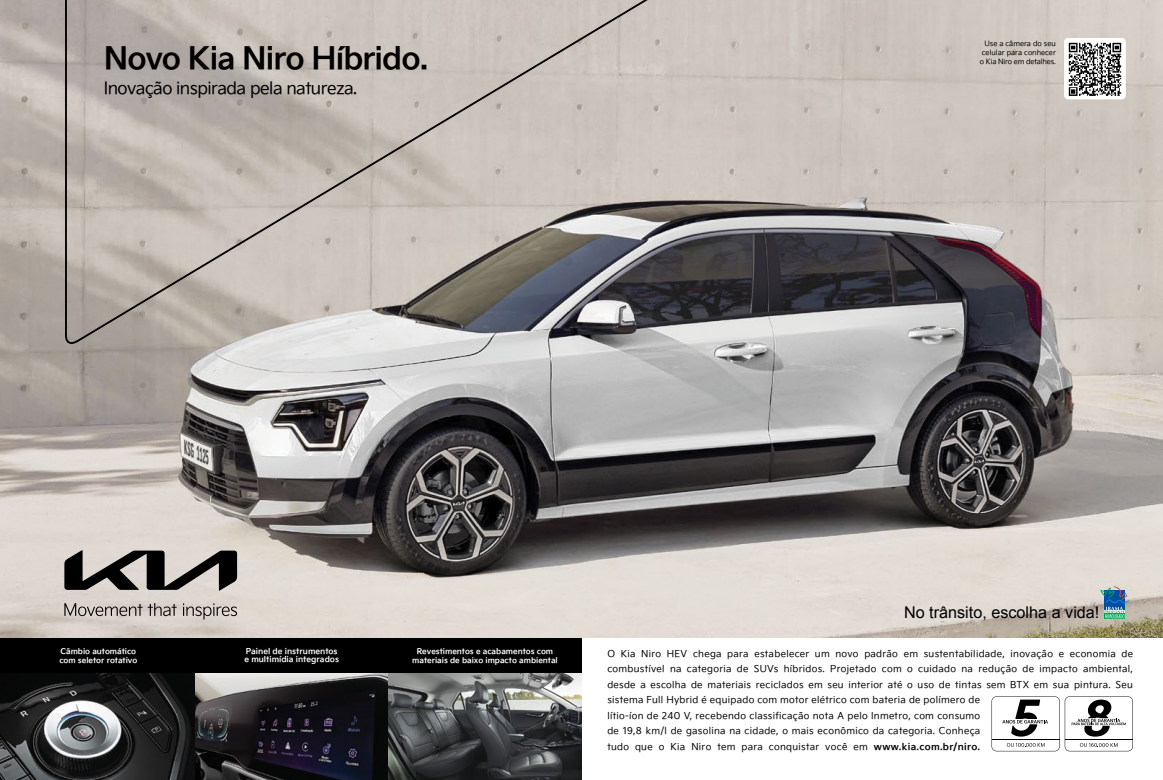
<style>
.page{position:relative;width:1163px;height:780px;background:#fff}
.page>*{position:absolute;margin:0;border:0;box-sizing:border-box;transform-origin:0 0}
.t1{font:30.6px "Kia Signature OTF Bold";letter-spacing:-.03em;color:#000}
.t2{font:16.8px "Kia Signature OTF Regular";letter-spacing:-.03em;color:#000}
.t3{font:16.2px "Arial";color:#000}
.t4{font:9.5px/15.4px "Kia Signature OTF Regular";letter-spacing:.03em;color:#000}
.t5{font:8.1px/8.6px "Kia Signature OTF Bold";color:#fff}
.t6{font:7.8px/9.1px "Kia Signature OTF Bold";color:#fff;text-align:center}
.t7{font:7.2px/8.6px "Kia Signature OTF Regular";color:#000;text-align:justify}
.s1{font-family:"Kia Signature OTF Bold"}
</style>
<div class="page">
<img style="left:0;top:0;width:1162px;height:638px">
<svg style="left:64px;top:0;width:1023px;height:345px;background:#b2aca7"></svg>
<img style="left:1064px;top:38px;width:61px;height:61px">
<svg style="left:1104px;top:618px;width:20px;height:1px"></svg>
<svg style="left:1099px;top:586px;width:29px;height:32px"></svg>
<svg style="left:64px;top:550px;width:173px;height:40px;background:#6f6b68"></svg>
<svg style="left:64px;top:603px;width:78px;height:13px"></svg>
<svg style="left:148px;top:603px;width:29px;height:13px"></svg>
<svg style="left:183px;top:603px;width:54px;height:16px"></svg>
<img style="left:195px;top:672px;width:193px;height:108px">
<svg style="left:388px;top:672px;width:193px;height:108px;background:#575859"></svg>
<svg style="left:0;top:672px;width:195px;height:108px;background:#373838"></svg>
<div style="left:0;top:638px;width:581px;height:34px;background:#000"></div>
<svg style="left:991px;top:696px;width:141px;height:55px"></svg>
<h1 class="t1" style="left:104px;top:35px;width:326px">Novo Kia Niro Híbrido.</h1>
<h2 class="t2" style="left:104px;top:76px;width:255px">Inovação inspirada pela natureza.</h2>
<p class="t7" style="left:979px;top:39px;width:77px;text-indent:5px">Use a câmera do seu celular para conhecer o Kia Niro em detalhes.</p>
<p class="t6" style="left:59px;top:645px;width:79px;text-align:left">Câmbio automático com seletor rotativo</p>
<p class="t5" style="left:244px;top:646px;width:96px">Painel de instrumentos e multimídia integrados</p>
<p class="t6" style="left:412px;top:645px;width:147px">Revestimentos e acabamentos com materiais de baixo impacto ambiental</p>
<h3 class="t3" style="left:903px;top:602px;width:197px">No trânsito, escolha a vida!</h3>
<p class="t4" style="left:607px;top:645px;width:527px">O Kia Niro HEV chega para estabelecer um novo padrão em sustentabilidade, inovação e economia de combustível na categoria de SUVs híbridos. Projetado com o cuidado na redução de impacto ambiental, desde a escolha de materiais reciclados em seu interior até o uso de tintas sem BTX em sua pintura. Seu sistema Full Hybrid é equipado com motor elétrico com bateria de polímero de<br>lítio-íon de 240 V, recebendo classificação nota A pelo Inmetro, com consumo<br>de 19,8 km/l de gasolina na cidade, o mais econômico da categoria. Conheça<br>tudo que o Kia Niro tem para conquistar você em <span class="s1">www.kia.com.br/niro.</span></p>
</div>
